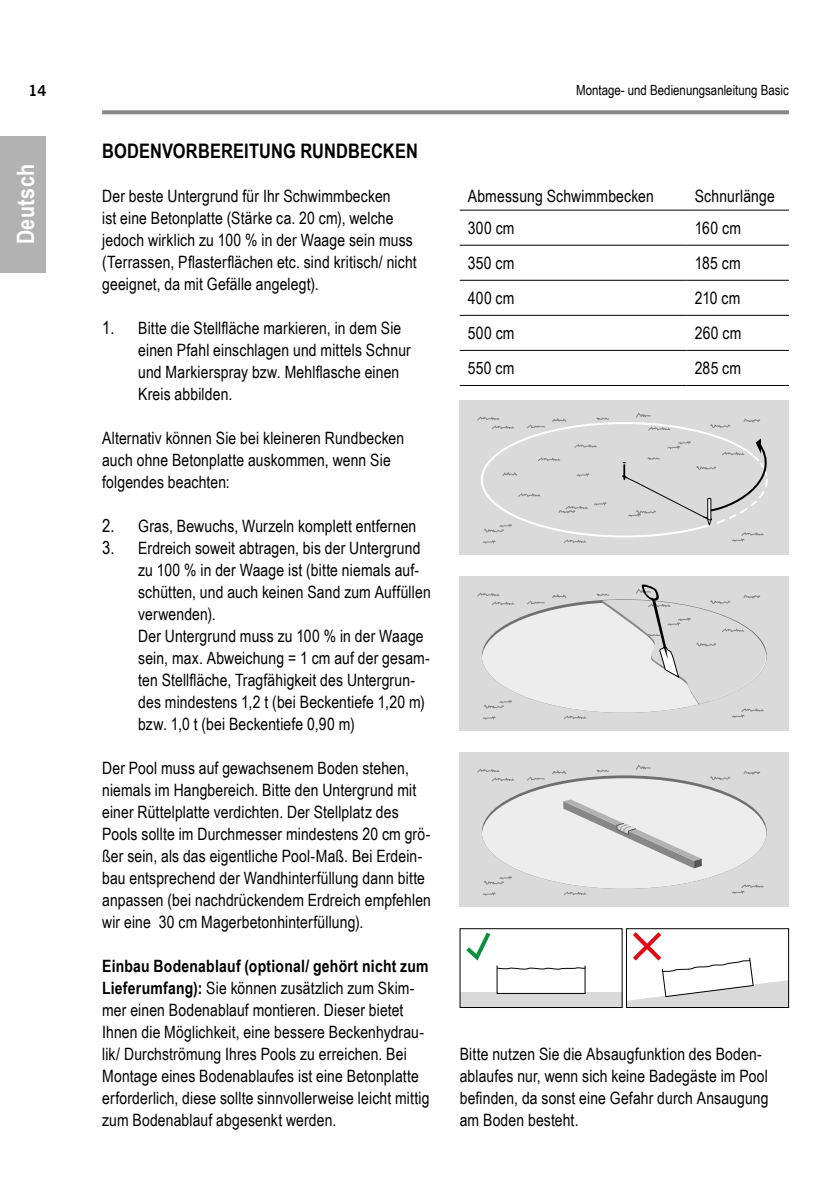
<style>
.page{position:relative;width:840px;height:1191px;background:#fff}
.page>*{position:absolute;margin:0;border:0;box-sizing:border-box;transform-origin:0 0}
.t1{font:700 24px "Arial Narrow";letter-spacing:.02em;color:#fff}
.t2{font:700 20px "Arial Narrow";letter-spacing:.01em;color:#000}
.t3{font:17px/22px "Arial Narrow";letter-spacing:.01em;color:#000}
.t4{font:700 15px "News Gothic BT";color:#000}
.t5{font:14px "Arial Narrow";color:#000}
.s1{font-size:18px}
.s2{font-weight:700}
</style>
<div class="page">
<svg style="left:102px;top:110px;width:686px;height:4px;background:#8f8f8f"></svg>
<div style="left:0;top:136px;width:45px;height:136px;background:#b3b2b2"></div>
<hr style="left:459px;top:210px;width:227px;height:1px;background:#000">
<hr style="left:686px;top:210px;width:102px;height:1px;background:#000">
<hr style="left:459px;top:245px;width:227px;height:1px;background:#000">
<hr style="left:686px;top:245px;width:102px;height:1px;background:#000">
<hr style="left:459px;top:280px;width:227px;height:1px;background:#000">
<hr style="left:686px;top:280px;width:102px;height:1px;background:#000">
<hr style="left:459px;top:315px;width:227px;height:1px;background:#000">
<hr style="left:686px;top:315px;width:102px;height:1px;background:#000">
<hr style="left:459px;top:350px;width:227px;height:1px;background:#000">
<hr style="left:686px;top:350px;width:102px;height:1px;background:#000">
<hr style="left:459px;top:385px;width:227px;height:1px;background:#000">
<hr style="left:686px;top:385px;width:102px;height:1px;background:#000">
<div style="left:459px;top:400px;width:329px;height:154px;background:#dadada"></div>
<svg style="left:477px;top:413px;width:291px;height:131px"></svg>
<div style="left:459px;top:576px;width:329px;height:154px;background:#dadada"></div>
<svg style="left:477px;top:584px;width:289px;height:136px"></svg>
<div style="left:459px;top:752px;width:329px;height:154px;background:#dadada"></div>
<svg style="left:477px;top:765px;width:289px;height:131px"></svg>
<div style="left:459px;top:992px;width:163px;height:15px;background:#dadada"></div>
<svg style="left:626px;top:928px;width:162px;height:79px"></svg>
<svg style="left:461px;top:928px;width:124px;height:42px"></svg>
<p class="t4" style="left:28px;top:82px;width:20px">14</p>
<p class="t5" style="left:575px;top:80px;width:214px">Montage- und Bedienungsanleitung Basic</p>
<h1 class="t1" style="left:7px;top:244px;width:82px;rotate:-90deg">Deutsch</h1>
<p class="t2" style="left:102px;top:136px;width:317px">BODENVORBEREITUNG RUNDBECKEN</p>
<p class="t3" style="left:102px;top:184px;width:316px">Der beste Untergrund für Ihr Schwimmbecken<br>ist eine Betonplatte (Stärke ca. 20 cm), welche jedoch wirklich zu 100 % in der Waage sein muss (Terrassen, Pflasterflächen etc. sind kritisch/ nicht geeignet, da mit Gefälle angelegt).</p>
<p class="t3" style="left:138px;top:316px;width:274px;text-indent:-36px"><span class="s1">1.</span> Bitte die Stellfläche markieren, in dem Sie einen Pfahl einschlagen und mittels Schnur und Markierspray bzw. Mehlflasche einen Kreis abbilden.</p>
<p class="t3" style="left:102px;top:426px;width:303px">Alternativ können Sie bei kleineren Rundbecken auch ohne Betonplatte auskommen, wenn Sie folgendes beachten:</p>
<p class="t3" style="left:102px;top:514px;width:315px"><span class="s1">2.</span> Gras, Bewuchs, Wurzeln komplett entfernen</p>
<p class="t3" style="left:138px;top:536px;width:294px;text-indent:-36px"><span class="s1">3.</span> Erdreich soweit abtragen, bis der Untergrund zu 100 % in der Waage ist (bitte niemals auf&shy;schütten, und auch keinen Sand zum Auffüllen verwenden).<br>Der Untergrund muss zu 100 % in der Waage sein, max. Abweichung = 1 cm auf der gesam&shy;ten Stellfläche, Tragfähigkeit des Untergrun&shy;des mindestens 1,2 t (bei Beckentiefe 1,20 m) bzw. 1,0 t (bei Beckentiefe 0,90 m)</p>
<p class="t3" style="left:102px;top:756px;width:330px">Der Pool muss auf gewachsenem Boden stehen, niemals im Hangbereich. Bitte den Untergrund mit einer Rüttelplatte verdichten. Der Stellplatz des Pools sollte im Durchmesser mindestens 20 cm grö&shy;ßer sein, als das eigentliche Pool-Maß. Bei Erdein&shy;bau entsprechend der Wandhinterfüllung dann bitte anpassen (bei nachdrückendem Erdreich empfehlen wir eine 30 cm Magerbetonhinterfüllung).</p>
<p class="t3" style="left:102px;top:954px;width:329px"><span class="s2">Einbau Bodenablauf (optional/ gehört nicht zum Lieferumfang):</span> Sie können zusätzlich zum Skim&shy;mer einen Bodenablauf montieren. Dieser bietet Ihnen die Möglichkeit, eine bessere Beckenhydrau&shy;lik/ Durchströmung Ihres Pools zu erreichen. Bei Montage eines Bodenablaufes ist eine Betonplatte erforderlich, diese sollte sinnvollerweise leicht mittig zum Bodenablauf abgesenkt werden.</p>
<p class="t3" style="left:467px;top:184px;width:188px">Abmessung Schwimmbecken</p>
<p class="t3" style="left:694px;top:184px;width:81px">Schnurlänge</p>
<p class="t3" style="left:467px;top:216px;width:48px">300 cm</p>
<p class="t3" style="left:694px;top:216px;width:48px">160 cm</p>
<p class="t3" style="left:467px;top:251px;width:48px">350 cm</p>
<p class="t3" style="left:694px;top:251px;width:47px">185 cm</p>
<p class="t3" style="left:467px;top:286px;width:48px">400 cm</p>
<p class="t3" style="left:694px;top:286px;width:47px">210 cm</p>
<p class="t3" style="left:467px;top:321px;width:48px">500 cm</p>
<p class="t3" style="left:694px;top:321px;width:48px">260 cm</p>
<p class="t3" style="left:467px;top:356px;width:48px">550 cm</p>
<p class="t3" style="left:694px;top:356px;width:48px">285 cm</p>
<p class="t3" style="left:459px;top:1042px;width:310px">Bitte nutzen Sie die Absaugfunktion des Boden&shy;ablaufes nur, wenn sich keine Badegäste im Pool befinden, da sonst eine Gefahr durch Ansaugung am Boden besteht.</p>
</div>
